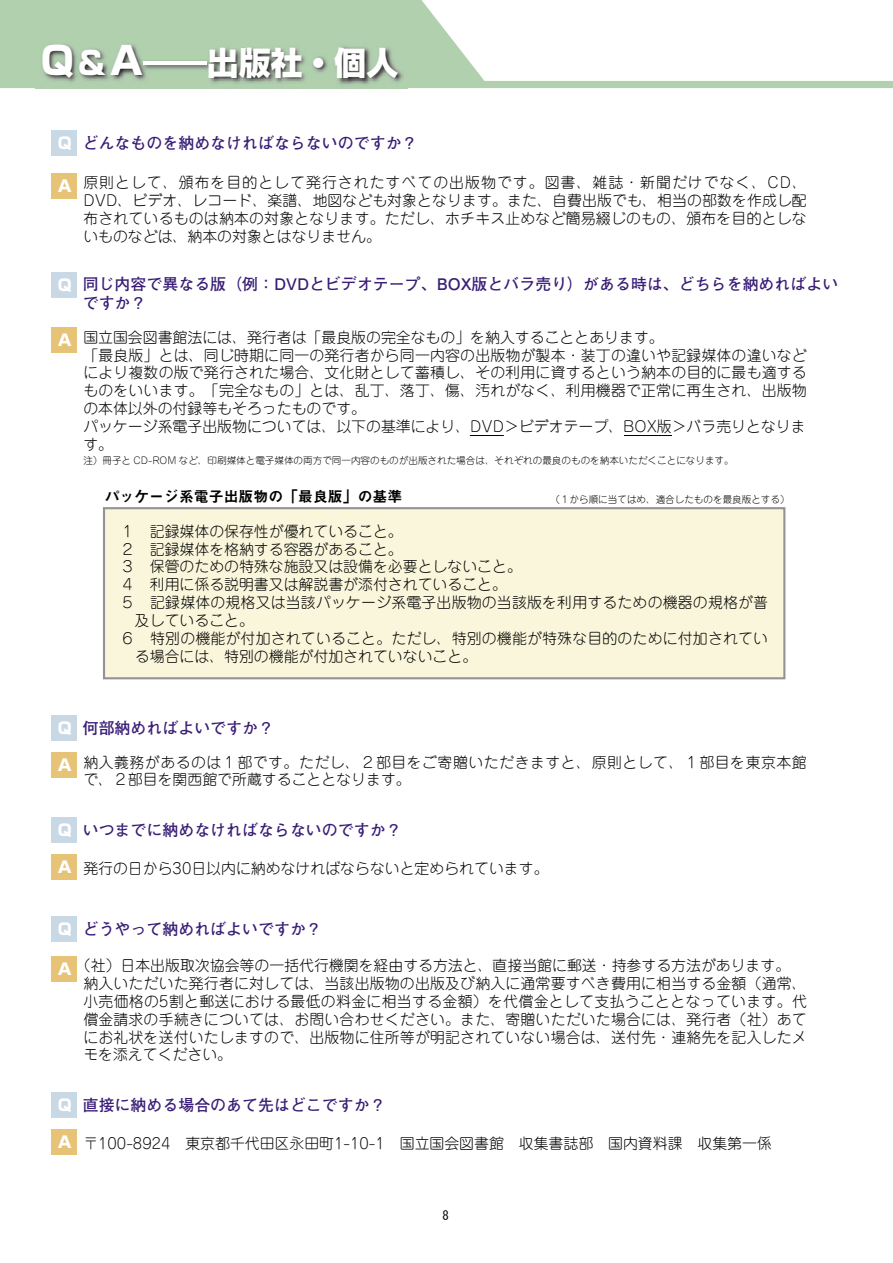
<style>
.page{position:relative;width:893px;height:1263px;background:#fff}
.page>*{position:absolute;margin:0;border:0;box-sizing:border-box;transform-origin:0 0}
.t1{font:800 31.95px "Shin Go Pro";color:#fff}
.t2{font:700 15.9px/19.2px "Futo Go B101 Pro";color:#391d76}
.t3{font:800 15.9px "Shin Go Pro";color:#fff}
.t4{font:300 14.85px/17.9px "Jun 101 Pro";letter-spacing:.015em;color:#000}
.t5{font:300 14.85px/17.9px "Jun 101 Pro";letter-spacing:.035em;color:#000}
.t6{font:14.85px "Midashi Go Pro MB31";color:#000}
.t7{font:12.75px "MS Gothic";color:#000}
.t8{font:300 9.6px "Jun 101 Pro";color:#000}
.s1{font-size:38.25px}
</style>
<div class="page">
<svg style="left:0;top:0;width:893px;height:88px"></svg>
<div style="left:104px;top:508px;width:680px;height:170px;background:#f9f6db"></div>
<div style="left:103px;top:507px;width:682px;height:172px;border:2px solid #939393"></div>
<div style="left:51px;top:131px;width:26px;height:25px;background:#c9d8e5"></div>
<div style="left:51px;top:173px;width:26px;height:26px;background:#e7c377"></div>
<div style="left:51px;top:715px;width:26px;height:26px;background:#c9d8e5"></div>
<div style="left:51px;top:752px;width:26px;height:26px;background:#e7c377"></div>
<div style="left:51px;top:916px;width:26px;height:25px;background:#c9d8e5"></div>
<div style="left:51px;top:956px;width:26px;height:25px;background:#e7c377"></div>
<div style="left:51px;top:817px;width:26px;height:26px;background:#c9d8e5"></div>
<div style="left:51px;top:854px;width:26px;height:25px;background:#e7c377"></div>
<div style="left:51px;top:1092px;width:26px;height:26px;background:#c9d8e5"></div>
<div style="left:51px;top:1129px;width:26px;height:25px;background:#e7c377"></div>
<div style="left:51px;top:272px;width:26px;height:25px;background:#c9d8e5"></div>
<div style="left:51px;top:327px;width:26px;height:26px;background:#e7c377"></div>
<hr style="left:624px;top:435px;width:48px;height:1px;background:#000">
<hr style="left:470px;top:435px;width:34px;height:1px;background:#000">
<img style="left:36px;top:37px;width:372px;height:52px">
<h1 class="t1" style="left:41px;top:38px;width:359px"><span class="s1">Q</span>&amp;<span class="s1">A</span>―出版社・個人</h1>
<p class="t3" style="left:57px;top:131px;width:17px">Ｑ</p>
<p class="t3" style="left:57px;top:173px;width:17px">Ａ</p>
<p class="t2" style="left:83px;top:131px;width:336px">どんなものを納めなければならないのですか？</p>
<p class="t4" style="left:83px;top:172px;width:725px;text-align:justify">原則として、頒布を目的として発行されたすべての出版物です。図書、雑誌・新聞だけでなく、CD、DVD、ビデオ、レコード、楽譜、地図なども対象となります。また、自費出版でも、相当の部数を作成し配布されているものは納本の対象となります。ただし、ホチキス止めなど簡易綴じのもの、頒布を目的としないものなどは、納本の対象とはなりません。</p>
<p class="t3" style="left:57px;top:272px;width:17px">Ｑ</p>
<p class="t3" style="left:57px;top:327px;width:17px">Ａ</p>
<p class="t2" style="left:83px;top:273px;width:757px">同じ内容で異なる版（例：DVDとビデオテープ、BOX版とバラ売り）がある時は、どちらを納めればよいですか？</p>
<p class="t4" style="left:83px;top:326px;width:725px">国立国会図書館法には、発行者は「最良版の完全なもの」を納入することとあります。<br>「最良版」とは、同じ時期に同一の発行者から同一内容の出版物が製本・装丁の違いや記録媒体の違いなどにより複数の版で発行された場合、文化財として蓄積し、その利用に資するという納本の目的に最も適するものをいいます。「完全なもの」とは、乱丁、落丁、傷、汚れがなく、利用機器で正常に再生され、出版物の本体以外の付録等もそろったものです。<br>パッケージ系電子出版物については、以下の基準により、DVD＞ビデオテープ、BOX版＞バラ売りとなります。</p>
<p class="t8" style="left:83px;top:453px;width:652px">注）冊子と CD-ROM など、印刷媒体と電子媒体の両方で同一内容のものが出版された場合は、それぞれの最良のものを納本いただくことになります。</p>
<p class="t6" style="left:105px;top:485px;width:299px">パッケージ系電子出版物の「最良版」の基準</p>
<p class="t8" style="left:550px;top:492px;width:241px">（１から順に当てはめ、適合したものを最良版とする）</p>
<p class="t4" style="left:120px;top:520px;width:284px">１　記録媒体の保存性が優れていること。</p>
<p class="t4" style="left:120px;top:538px;width:284px">２　記録媒体を格納する容器があること。</p>
<p class="t4" style="left:120px;top:556px;width:403px">３　保管のための特殊な施設又は設備を必要としないこと。</p>
<p class="t4" style="left:120px;top:574px;width:388px">４　利用に係る説明書又は解説書が添付されていること。</p>
<p class="t4" style="left:120px;top:592px;width:650px">５　記録媒体の規格又は当該パッケージ系電子出版物の当該版を利用するための機器の規格が普</p>
<p class="t4" style="left:135px;top:610px;width:121px">及していること。</p>
<p class="t4" style="left:120px;top:628px;width:650px">６　特別の機能が付加されていること。ただし、特別の機能が特殊な目的のために付加されてい</p>
<p class="t4" style="left:135px;top:645px;width:344px">る場合には、特別の機能が付加されていないこと。</p>
<p class="t3" style="left:57px;top:716px;width:17px">Ｑ</p>
<p class="t3" style="left:57px;top:752px;width:17px">Ａ</p>
<p class="t2" style="left:83px;top:716px;width:193px">何部納めればよいですか？</p>
<p class="t5" style="left:83px;top:751px;width:725px">納入義務があるのは１部です。ただし、２部目をご寄贈いただきますと、原則として、１部目を東京本館で、２部目を関西館で所蔵することとなります。</p>
<p class="t3" style="left:57px;top:817px;width:17px">Ｑ</p>
<p class="t3" style="left:57px;top:854px;width:17px">Ａ</p>
<p class="t2" style="left:83px;top:818px;width:320px">いつまでに納めなければならないのですか？</p>
<p class="t4" style="left:83px;top:857px;width:467px">発行の日から30日以内に納めなければならないと定められています。</p>
<p class="t3" style="left:57px;top:916px;width:17px">Ｑ</p>
<p class="t3" style="left:57px;top:956px;width:17px">Ａ</p>
<p class="t2" style="left:83px;top:917px;width:241px">どうやって納めればよいですか？</p>
<p class="t4" style="left:83px;top:955px;width:725px;text-indent:-7px">（社）日本出版取次協会等の一括代行機関を経由する方法と、直接当館に郵送・持参する方法があります。納入いただいた発行者に対しては、当該出版物の出版及び納入に通常要すべき費用に相当する金額（通常、小売価格の5割と郵送における最低の料金に相当する金額）を代償金として支払うこととなっています。代償金請求の手続きについては、お問い合わせください。また、寄贈いただいた場合には、発行者（社）あてにお礼状を送付いたしますので、出版物に住所等が明記されていない場合は、送付先・連絡先を記入したメモを添えてください。</p>
<p class="t3" style="left:57px;top:1092px;width:17px">Ｑ</p>
<p class="t3" style="left:57px;top:1129px;width:17px">Ａ</p>
<p class="t2" style="left:83px;top:1093px;width:304px">直接に納める場合のあて先はどこですか？</p>
<p class="t4" style="left:83px;top:1132px;width:690px">〒100-8924　東京都千代田区永田町1-10-1　国立国会図書館　収集書誌部　国内資料課　収集第一係</p>
<p class="t7" style="left:442px;top:1209px;width:8px">8</p>
</div>
